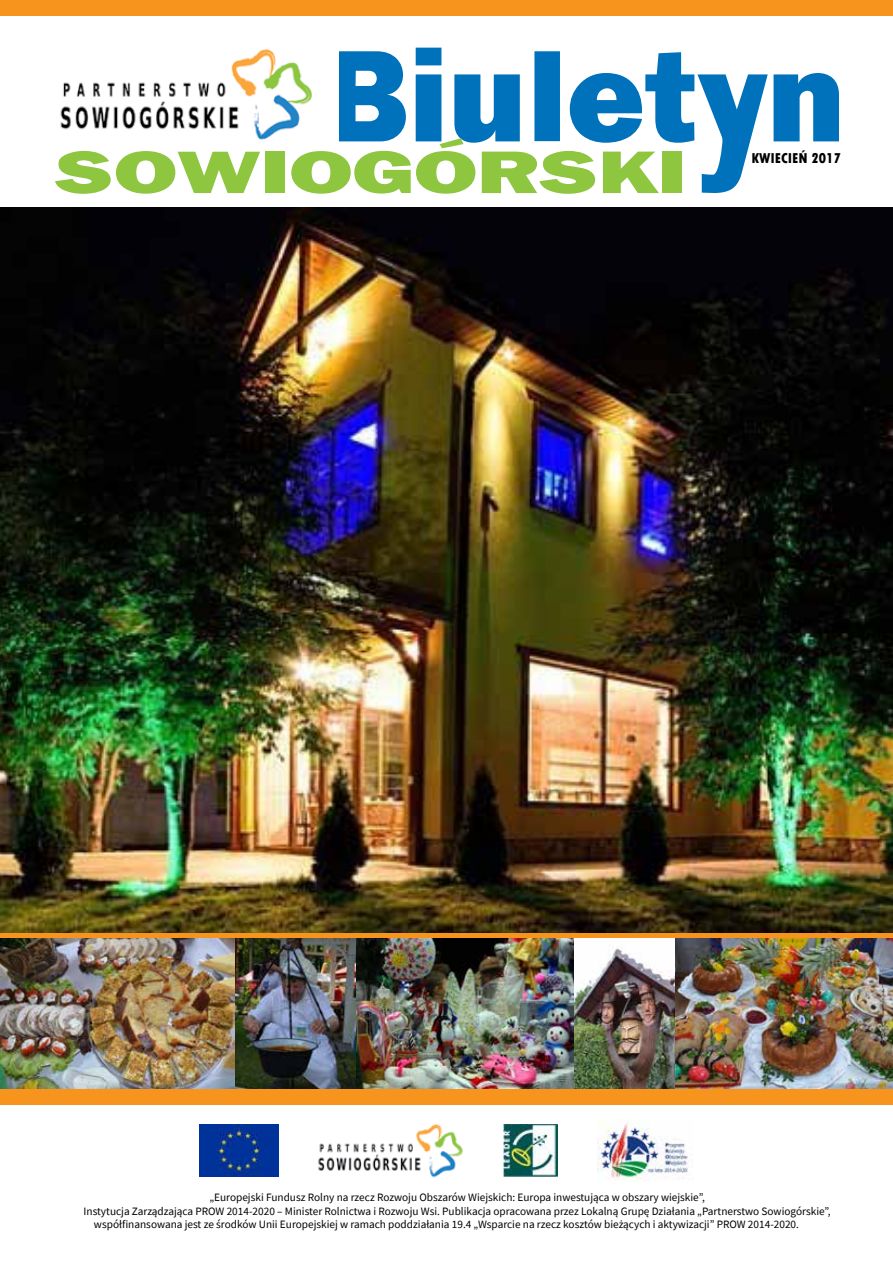
<style>
.page{position:relative;width:893px;height:1263px;background:#fff}
.page>*{position:absolute;margin:0;border:0;box-sizing:border-box;transform-origin:0 0}
.t1{font:800 60.3px "Frankfurt Gothic";color:#8ec640;scale:1.5 1}
.t2{font:800 condensed 15px "Tw Cen";color:#000}
.t3{font:11.25px "Source Sans Pro";color:#000}
</style>
<div class="page">
<img style="left:234px;top:938px;width:122px;height:152px">
<img style="left:573px;top:938px;width:103px;height:152px">
<svg style="left:339px;top:48px;width:500px;height:145px"></svg>
<img style="left:60px;top:49px;width:252px;height:91px">
<img style="left:318px;top:1123px;width:145px;height:55px">
<img style="left:200px;top:1124px;width:78px;height:52px">
<img style="left:504px;top:1124px;width:54px;height:52px">
<img style="left:598px;top:1119px;width:90px;height:63px">
<img style="left:1px;top:208px;width:892px;height:725px">
<div style="left:1px;top:0;width:892px;height:15px;background:#f7941e"></div>
<img style="left:0;top:934px;width:234px;height:156px">
<img style="left:676px;top:938px;width:217px;height:152px">
<img style="left:356px;top:938px;width:217px;height:152px">
<div style="left:1px;top:1090px;width:892px;height:15px;background:#f7941e"></div>
<div style="left:1px;top:933px;width:892px;height:5px;background:#f7941e"></div>
<h1 class="t1" style="left:54px;top:136px;width:423px">SOWIOGÓRSKI</h1>
<h2 class="t2" style="left:751px;top:149px;width:91px">KWIECIEŃ 2017</h2>
<p class="t3" style="left:209px;top:1190px;width:497px">„Europejski Fundusz Rolny na rzecz Rozwoju Obszarów Wiejskich: Europa inwestująca w obszary wiejskie”,</p>
<p class="t3" style="left:84px;top:1204px;width:749px">Instytucja Zarządzająca PROW 2014-2020 – Minister Rolnictwa i Rozwoju Wsi. Publikacja opracowana przez Lokalną Grupę Działania „Partnerstwo Sowiogórskie”,</p>
<p class="t3" style="left:94px;top:1217px;width:706px">współfinansowana jest ze środków Unii Europejskiej w ramach poddziałania 19.4 „Wsparcie na rzecz kosztów bieżących i aktywizacji” PROW 2014-2020.</p>
</div>
